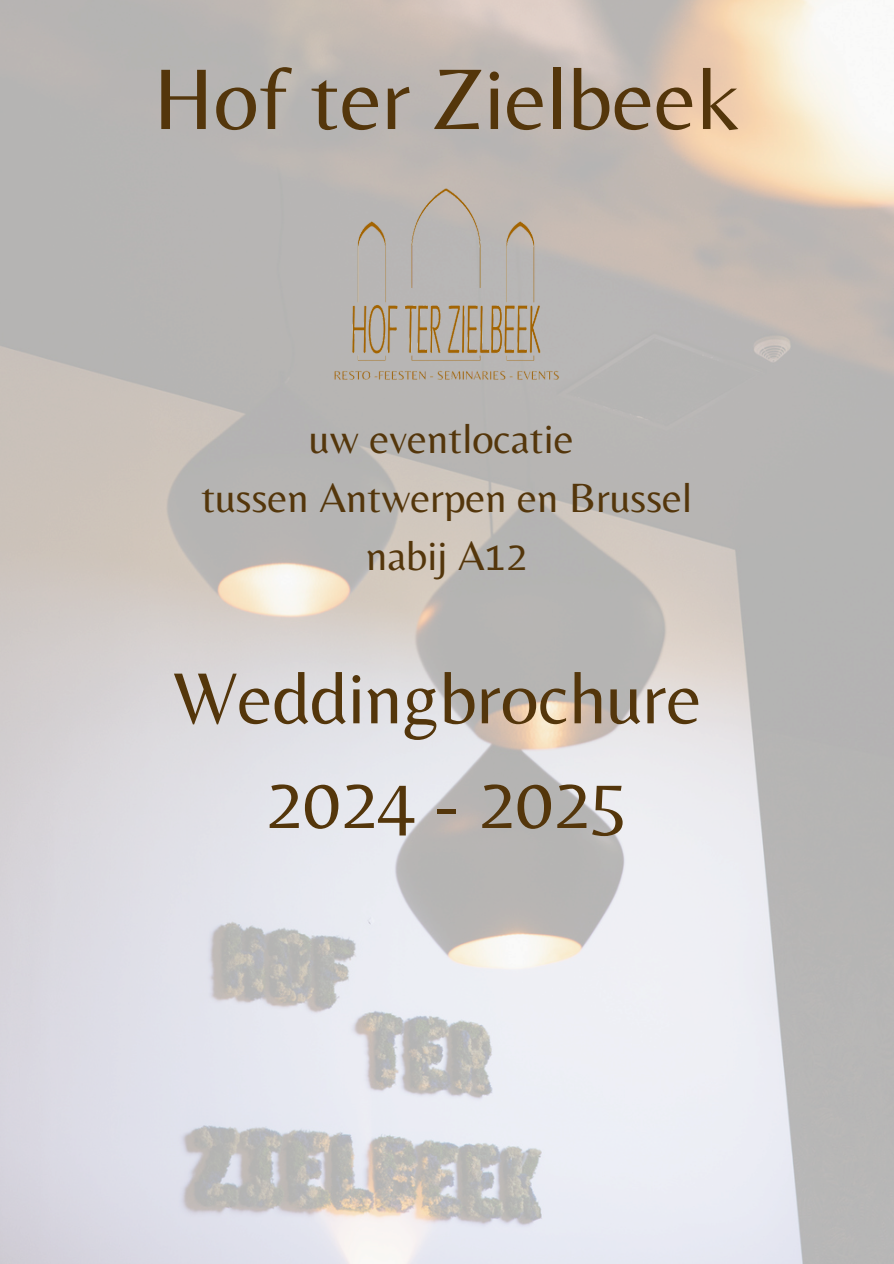
<style>
.page{position:relative;width:894px;height:1264px;background:#fff}
.page>*{position:absolute;margin:0;border:0;box-sizing:border-box;transform-origin:0 0}
.t1{font:89.4px "Belleza";color:#54360b}
.t2{font:75px/104.7px "Belleza";color:#54360b;text-align:center}
.t3{font:42.6px "Belleza";color:#54360b}
</style>
<div class="page">
<img style="left:0;top:0;width:893px;height:1263px">
<img style="left:324px;top:162px;width:244px;height:244px">
<p class="t1" style="left:153px;top:46px;width:588px">Hof ter Zielbeek</p>
<h1 class="t3" style="left:309px;top:413px;width:266px">uw eventlocatie</h1>
<p class="t3" style="left:201px;top:472px;width:492px">tussen Antwerpen en Brussel</p>
<p class="t3" style="left:366px;top:530px;width:163px">nabij A12</p>
<p class="t2" style="left:173px;top:644px;width:530px">Weddingbrochure<br>2024 - 2025</p>
</div>
